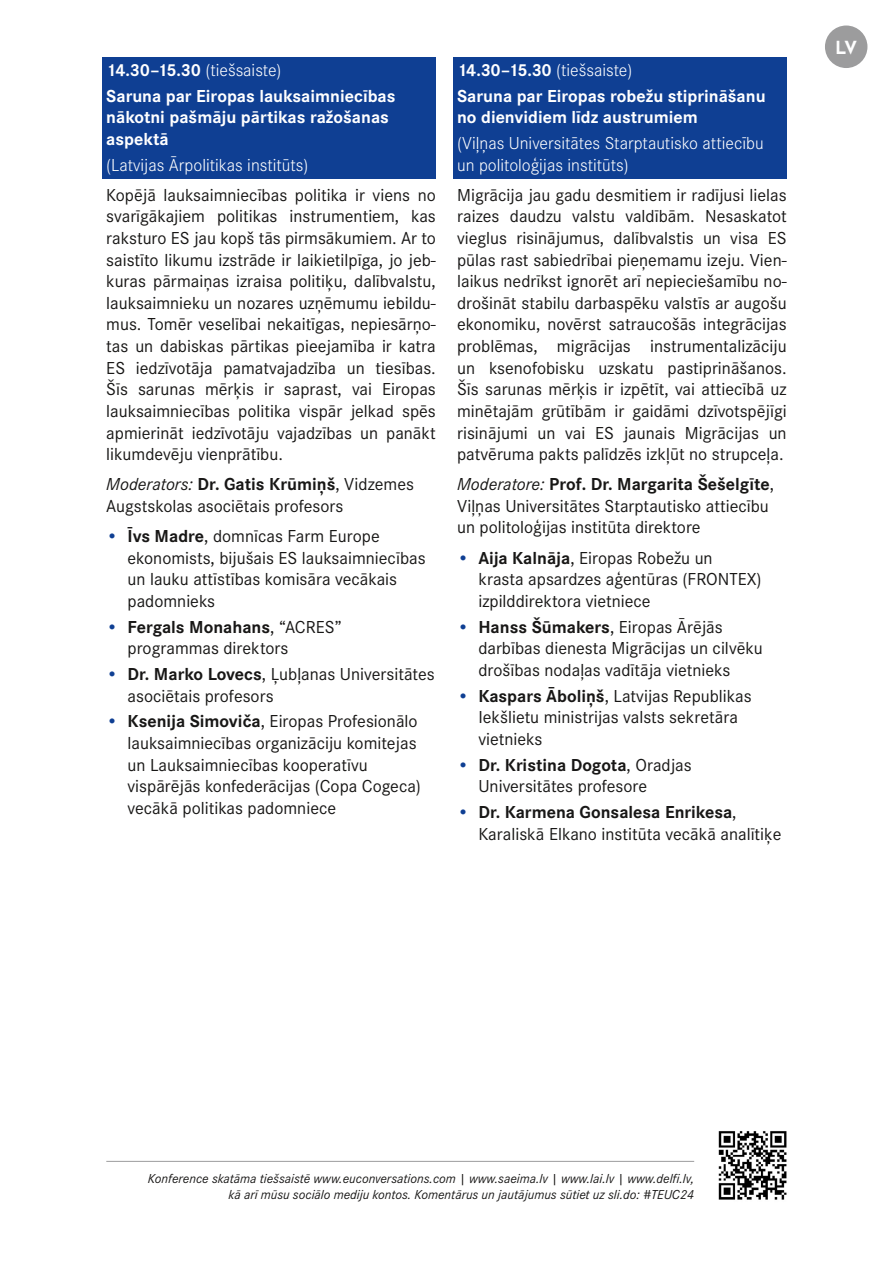
<style>
.page{position:relative;width:893px;height:1263px;background:#fff}
.page>*{position:absolute;margin:0;border:0;box-sizing:border-box;transform-origin:0 0}
.t1{font:18px/21.6px "Corporate S Pro";color:#181716}
.t2{font:700 18px/25.8px "Corporate S Pro";color:#fff}
.t3{font:300 18px/21.6px "Corporate S Pro";color:#fff}
.t4{font:700 18px "Josefin Sans";color:#fff}
.t5{font:italic 13.5px/16.2px "Corporate S Pro";color:#181716;text-align:right}
.s1{font-weight:300}
.s2{font-style:italic}
.s3{font-weight:700}
.s4{color:#0f3f93}
</style>
<div class="page">
<div style="left:825px;top:26px;width:42px;height:42px;background:#9c9c9d;border-radius:50%"></div>
<hr style="left:106px;top:1161px;width:588px;height:1px;background:#9c9c9d">
<img style="left:718px;top:1131px;width:69px;height:69px">
<div style="left:102px;top:57px;width:334px;height:27px;background:#0f3f93"></div>
<div style="left:102px;top:83px;width:334px;height:70px;background:#0f3f93"></div>
<div style="left:102px;top:152px;width:334px;height:27px;background:#0f3f93"></div>
<div style="left:453px;top:57px;width:334px;height:27px;background:#0f3f93"></div>
<div style="left:453px;top:83px;width:334px;height:48px;background:#0f3f93"></div>
<div style="left:453px;top:131px;width:334px;height:48px;background:#0f3f93"></div>
<p class="t2" style="left:106px;top:56px;width:291px">14.30–15.30 <span class="s1">(tiešsaiste)<br></span>Saruna par Eiropas lauksaimniecības</p>
<p class="t2" style="left:106px;top:105px;width:284px;line-height:21.6px">nākotni pašmāju pārtikas ražošanas aspektā</p>
<p class="t3" style="left:106px;top:153px;width:204px">(Latvijas Ārpolitikas institūts)</p>
<p class="t1" style="left:106px;top:183px;width:331px;text-align:justify">Kopējā lauksaimniecības politika ir viens no svarīgākajiem politikas instrumentiem, kas raksturo ES jau kopš tās pirmsākumiem. Ar to saistīto likumu izstrāde ir laikietilpīga, jo jeb&shy;kuras pārmaiņas izraisa politiķu, dalībvalstu, lauksaimnieku un nozares uzņēmumu iebildu&shy;mus. Tomēr veselībai nekaitīgas, nepiesārņo&shy;tas un dabiskas pārtikas pieejamība ir katra ES iedzīvotāja pamatvajadzība un tiesības.<br>Šīs sarunas mērķis ir saprast, vai Eiropas lauksaimniecības politika vispār jelkad spēs apmierināt iedzīvotāju vajadzības un panākt likumdevēju vienprātību.</p>
<p class="t1" style="left:106px;top:472px;width:309px"><span class="s2">Moderators:</span> <span class="s3">Dr. Gatis Krūmiņš</span>, Vidzemes<br>Augstskolas asociētais profesors</p>
<p class="t1" style="left:128px;top:524px;width:300px;text-indent:-21px"><span class="s4">•</span> <span class="s3">Īvs Madre</span>, domnīcas Farm Europe ekonomists, bijušais ES lauksaimniecības un lauku attīstības komisāra vecākais padomnieks</p>
<p class="t1" style="left:128px;top:614px;width:216px;text-indent:-21px"><span class="s4">•</span> <span class="s3">Fergals Monahans</span>, “ACRES” programmas direktors</p>
<p class="t1" style="left:128px;top:662px;width:309px;text-indent:-21px"><span class="s4">•</span> <span class="s3">Dr. Marko Lovecs</span>, Ļubļanas Universitātes asociētais profesors</p>
<p class="t1" style="left:128px;top:709px;width:295px;text-indent:-21px"><span class="s4">•</span> <span class="s3">Ksenija Simoviča</span>, Eiropas Profesionālo lauksaimniecības organizāciju komitejas un Lauksaimniecības kooperatīvu vispārējās konfederācijas (Copa Cogeca) vecākā politikas padomniece</p>
<p class="t2" style="left:457px;top:56px;width:310px">14.30–15.30 <span class="s1">(tiešsaiste)<br></span>Saruna par Eiropas robežu stiprināšanu</p>
<p class="t2" style="left:457px;top:103px;width:242px">no dienvidiem līdz austrumiem</p>
<p class="t3" style="left:457px;top:131px;width:308px">(Viļņas Universitātes Starptautisko attiecību un politoloģijas institūts)</p>
<p class="t1" style="left:457px;top:183px;width:331px;text-align:justify">Migrācija jau gadu desmitiem ir radījusi lielas raizes daudzu valstu valdībām. Nesaskatot vieglus risinājumus, dalībvalstis un visa ES pūlas rast sabiedrībai pieņemamu izeju. Vien&shy;laikus nedrīkst ignorēt arī nepieciešamību no&shy;drošināt stabilu darbaspēku valstīs ar augošu ekonomiku, novērst satraucošās integrācijas problēmas, migrācijas instrumentalizāciju un ksenofobisku uzskatu pastiprināšanos.<br>Šīs sarunas mērķis ir izpētīt, vai attiecībā uz minētajām grūtībām ir gaidāmi dzīvotspējīgi risinājumi un vai ES jaunais Migrācijas un patvēruma pakts palīdzēs izkļūt no strupceļa.</p>
<p class="t1" style="left:457px;top:472px;width:318px"><span class="s2">Moderatore:</span> <span class="s3">Prof. Dr. Margarita Šešelgīte</span>,<br>Viļņas Universitātes Starptautisko attiecību un politoloģijas institūta direktore</p>
<p class="t1" style="left:478px;top:545px;width:285px;text-indent:-21px"><span class="s4">•</span> <span class="s3">Aija Kalnāja</span>, Eiropas Robežu un krasta apsardzes aģentūras (FRONTEX) izpilddirektora vietniece</p>
<p class="t1" style="left:478px;top:614px;width:286px;text-indent:-21px"><span class="s4">•</span> <span class="s3">Hanss Šūmakers</span>, Eiropas Ārējās darbības dienesta Migrācijas un cilvēku drošības nodaļas vadītāja vietnieks</p>
<p class="t1" style="left:478px;top:683px;width:275px;text-indent:-21px"><span class="s4">•</span> <span class="s3">Kaspars Āboliņš</span>, Latvijas Republikas<br>Iekšlietu ministrijas valsts sekretāra vietnieks</p>
<p class="t1" style="left:478px;top:753px;width:215px;text-indent:-21px"><span class="s4">•</span> <span class="s3">Dr. Kristina Dogota</span>, Oradjas<br>Universitātes profesore</p>
<p class="t1" style="left:478px;top:800px;width:305px;text-indent:-21px"><span class="s4">•</span> <span class="s3">Dr. Karmena Gonsalesa Enrikesa</span>,<br>Karaliskā Elkano institūta vecākā analītiķe</p>
<p class="t4" style="left:835px;top:31px;width:24px">LV</p>
<p class="t5" style="left:148px;top:1169px;width:548px">Konference skatāma tiešsaistē www.euconversations.com | www.saeima.lv | www.lai.lv | www.delfi.lv, kā arī mūsu sociālo mediju kontos. Komentārus un jautājumus sūtiet uz sli.do: #TEUC24</p>
</div>
